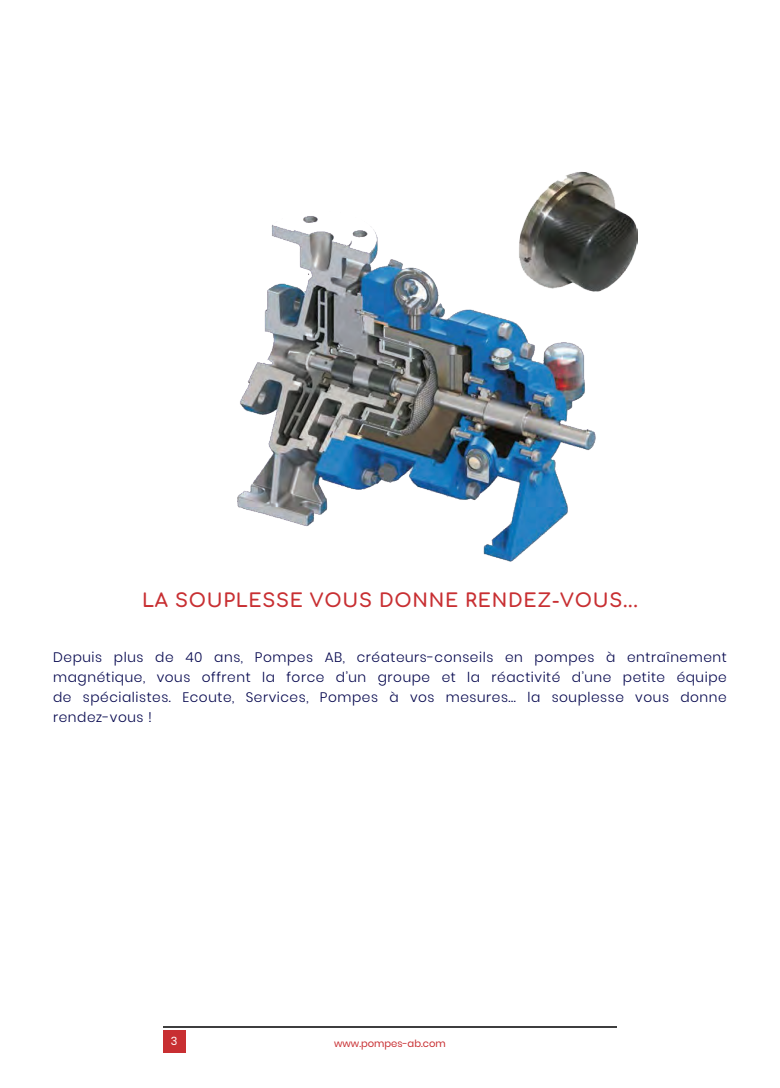
<style>
.page{position:relative;width:780px;height:1088px;background:#fff}
.page>*{position:absolute;margin:0;border:0;box-sizing:border-box;transform-origin:0 0}
.t1{font:18.75px "Comfortaa";letter-spacing:.04em;color:#c82f32}
.t2{font:300 13.75px/20px "Poppins";letter-spacing:.04em;color:#05074e;text-align:justify}
.t3{font:11.25px "Poppins";color:#fff}
.t4{font:10px "Poppins";color:#c82f32}
</style>
<div class="page">
<hr style="left:163px;top:1026px;width:454px;height:1px;background:#3e3e3f">
<div style="left:163px;top:1030px;width:23px;height:22px;background:#c82f32"></div>
<img style="left:237px;top:216px;width:359px;height:346px">
<img style="left:493px;top:171px;width:144px;height:144px">
<h1 class="t1" style="left:142px;top:583px;width:497px">LA SOUPLESSE VOUS DONNE RENDEZ-VOUS...</h1>
<p class="t2" style="left:53px;top:648px;width:675px">Depuis plus de 40 ans, Pompes AB, créateurs-conseils en pompes à entraînement magnétique, vous offrent la force d’un groupe et la réactivité d’une petite équipe de spécialistes. Ecoute, Services, Pompes à vos mesures... la souplesse vous donne rendez-vous !</p>
<p class="t3" style="left:171px;top:1034px;width:8px">3</p>
<p class="t4" style="left:334px;top:1038px;width:113px">www.pompes-ab.com</p>
</div>
